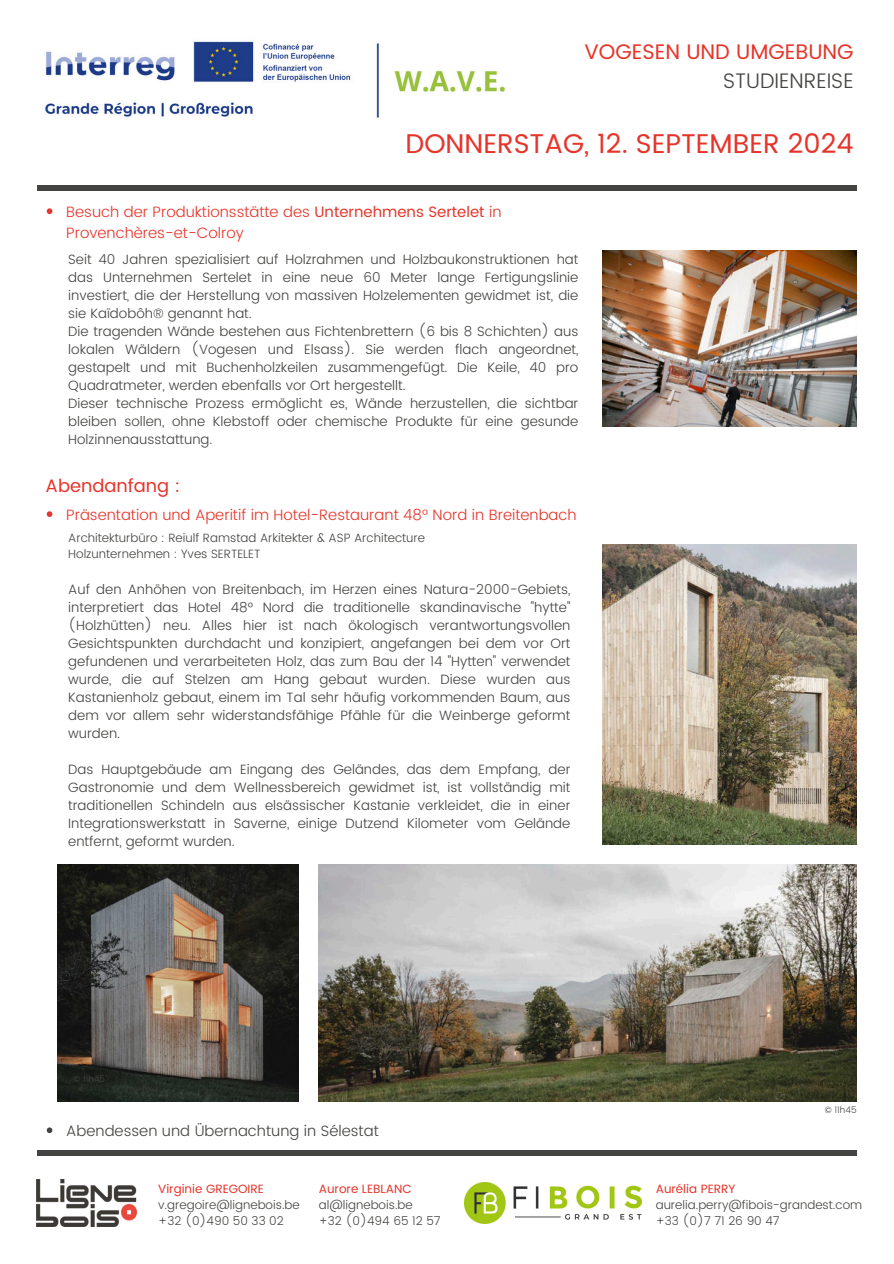
<style>
.page{position:relative;width:894px;height:1264px;background:#fff}
.page>*{position:absolute;margin:0;border:0;box-sizing:border-box;transform-origin:0 0}
.t1{font:27px "Poppins";color:#e6342a}
.t2{font:21px/29.4px "Poppins";color:#e6342a;text-align:right}
.t3{font:18px "Poppins";color:#e6342a}
.t4{font:300 15px/20.2px "Poppins";color:#e6342a}
.t5{font:300 15px "Poppins";color:#434341}
.t6{font:300 13.5px/18px "Poppins";color:#434341;text-align:justify}
.t7{font:300 12px/16px "Poppins";color:#434341}
.t8{font:300 9px "Poppins";color:#434341}
.s1{font-weight:300;color:#434341}
.s2{font-weight:400}
.s3{font-weight:400;color:#e6342a}
</style>
<div class="page">
<div style="left:37px;top:1150px;width:819px;height:5px;background:#434341"></div>
<div style="left:37px;top:186px;width:819px;height:5px;background:#434341"></div>
<img style="left:602px;top:544px;width:254px;height:300px">
<img style="left:319px;top:864px;width:536px;height:237px">
<img style="left:57px;top:864px;width:241px;height:237px">
<svg style="left:47px;top:511px;width:5px;height:6px"></svg>
<svg style="left:47px;top:1127px;width:5px;height:6px"></svg>
<svg style="left:47px;top:208px;width:5px;height:6px"></svg>
<img style="left:37px;top:1179px;width:99px;height:46px">
<img style="left:464px;top:1182px;width:177px;height:41px">
<img style="left:45px;top:41px;width:460px;height:77px">
<img style="left:602px;top:250px;width:254px;height:177px">
<h6 class="t2" style="left:584px;top:37px;width:270px">VOGESEN UND UMGEBUNG<br><span class="s1">STUDIENREISE</span></h6>
<p class="t1" style="left:405px;top:127px;width:449px">DONNERSTAG, 12. SEPTEMBER 2024</p>
<h6 class="t4" style="left:66px;top:202px;width:436px">Besuch der Produktionsstätte des <span class="s2">Unternehmens Sertelet</span> in<br>Provenchères-et-Colroy</h6>
<h5 class="t6" style="left:68px;top:250px;width:511px;text-align:left">Seit 40 Jahren spezialisiert auf Holzrahmen und Holzbaukonstruktionen hat das Unternehmen Sertelet in eine neue 60 Meter lange Fertigungslinie investiert, die der Herstellung von massiven Holzelementen gewidmet ist, die sie Kaïdobôh® genannt hat.<br>Die tragenden Wände bestehen aus Fichtenbrettern (6 bis 8 Schichten) aus lokalen Wäldern (Vogesen und Elsass). Sie werden flach angeordnet, gestapelt und mit Buchenholzkeilen zusammengefügt. Die Keile, 40 pro Quadratmeter, werden ebenfalls vor Ort hergestellt.<br>Dieser technische Prozess ermöglicht es, Wände herzustellen, die sichtbar bleiben sollen, ohne Klebstoff oder chemische Produkte für eine gesunde Holzinnenausstattung.</h5>
<p class="t3" style="left:46px;top:475px;width:136px">Abendanfang :</p>
<p class="t4" style="left:66px;top:505px;width:512px">Präsentation und Aperitif im Hotel-Restaurant 48° Nord in Breitenbach</p>
<p class="t7" style="left:68px;top:530px;width:358px">Architekturbüro : Reiulf Ramstad Arkitekter &amp; ASP Architecture<br>Holzunternehmen : Yves SERTELET</p>
<h6 class="t6" style="left:68px;top:580px;width:503px">Auf den Anhöhen von Breitenbach, im Herzen eines Natura-2000-Gebiets, interpretiert das Hotel 48° Nord die traditionelle skandinavische "hytte" (Holzhütten) neu. Alles hier ist nach ökologisch verantwortungsvollen Gesichtspunkten durchdacht und konzipiert, angefangen bei dem vor Ort gefundenen und verarbeiteten Holz, das zum Bau der 14 "Hytten" verwendet wurde, die auf Stelzen am Hang gebaut wurden. Diese wurden aus Kastanienholz gebaut, einem im Tal sehr häufig vorkommenden Baum, aus dem vor allem sehr widerstandsfähige Pfähle für die Weinberge geformt wurden.</h6>
<p class="t6" style="left:68px;top:760px;width:503px">Das Hauptgebäude am Eingang des Geländes, das dem Empfang, der Gastronomie und dem Wellnessbereich gewidmet ist, ist vollständig mit traditionellen Schindeln aus elsässischer Kastanie verkleidet, die in einer Integrationswerkstatt in Saverne, einige Dutzend Kilometer vom Gelände entfernt, geformt wurden.</p>
<p class="t8" style="left:73px;top:1073px;width:33px">© 11h45</p>
<h5 class="t5" style="left:66px;top:1122px;width:314px">Abendessen und Übernachtung in Sélestat</h5>
<h3 class="t8" style="left:824px;top:1104px;width:33px">© 11h45</h3>
<p class="t7" style="left:158px;top:1180px;width:143px"><span class="s3">Virginie GREGOIRE </span>v.gregoire@lignebois.be +32 (0)490 50 33 02</p>
<p class="t7" style="left:319px;top:1180px;width:123px"><span class="s3">Aurore LEBLANC </span>al@lignebois.be<br>+32 (0)494 65 12 57</p>
<p class="t7" style="left:655px;top:1180px;width:208px"><span class="s3">Aurélia PERRY </span>aurelia.perry@fibois-grandest.com +33 (0)7 71 26 90 47</p>
</div>
